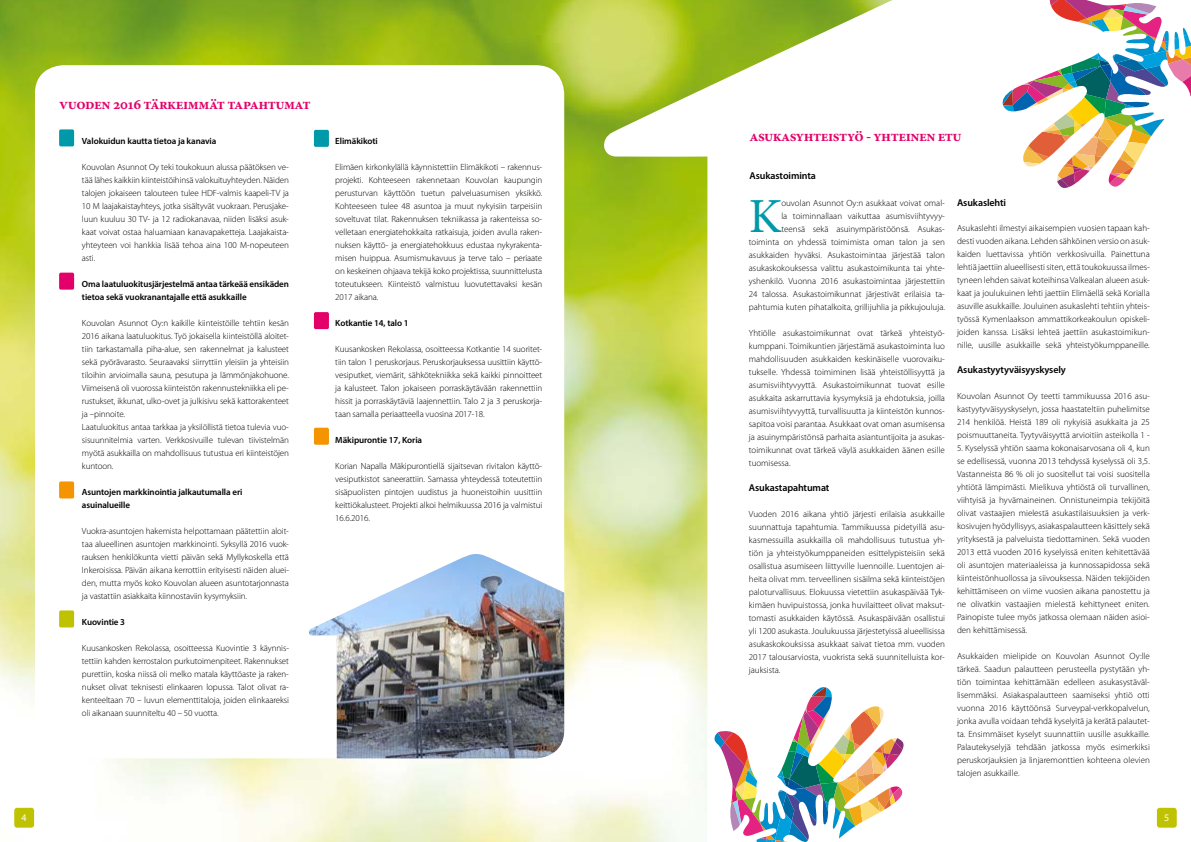
<style>
.page{position:relative;width:1191px;height:842px;background:#fff}
.page>*{position:absolute;margin:0;border:0;box-sizing:border-box;transform-origin:0 0}
.t1{font:49px "Minion Pro";color:#0099a9}
.t2{font:700 15px "Minion Pro";letter-spacing:-.03em;color:#e3006a}
.t3{font:600 10px "Myriad Pro";letter-spacing:-.01em;color:#000}
.t4{font:10px "Myriad Pro";color:#fff}
.t5{font:300 9px/13px "Myriad Pro";letter-spacing:-.01em;color:#000;text-align:justify}
.t6{font:600 9px/13px "Myriad Pro";letter-spacing:-.01em;color:#000}
</style>
<div class="page">
<img style="left:0;top:0;width:600px;height:842px">
<div style="left:35px;top:65px;width:529px;height:693px;background:#fff;border-radius:28px"></div>
<img style="left:309px;top:554px;width:255px;height:204px">
<svg style="left:600px;top:0;width:577px;height:842px"></svg>
<svg style="left:707px;top:631px;width:248px;height:211px"></svg>
<svg style="left:712px;top:686px;width:192px;height:156px"></svg>
<div style="left:14px;top:808px;width:20px;height:20px;background:#bfc200;border-radius:3px"></div>
<div style="left:1156px;top:808px;width:20px;height:20px;background:#bfc200;border-radius:3px"></div>
<svg style="left:59px;top:273px;width:15px;height:17px"></svg>
<svg style="left:314px;top:312px;width:15px;height:17px"></svg>
<svg style="left:59px;top:129px;width:15px;height:17px"></svg>
<svg style="left:59px;top:481px;width:15px;height:17px"></svg>
<svg style="left:314px;top:428px;width:15px;height:17px"></svg>
<svg style="left:59px;top:610px;width:15px;height:17px"></svg>
<svg style="left:314px;top:130px;width:15px;height:17px"></svg>
<svg style="left:942px;top:0;width:235px;height:243px"></svg>
<svg style="left:1002px;top:0;width:189px;height:188px"></svg>
<h2 class="t2" style="left:59px;top:93px;width:253px">vuoden 2016 tärkeimmät tapahtumat</h2>
<p class="t6" style="left:82px;top:134px;width:136px">Valokuidun kautta tietoa ja kanavia</p>
<p class="t5" style="left:82px;top:160px;width:208px">Kouvolan Asunnot Oy teki toukokuun alussa päätöksen ve&shy;tää lähes kaikkiin kiinteistöihinsä valokuituyhteyden. Näiden talojen jokaiseen talouteen tulee HDF-valmis kaapeli-TV ja 10 M laajakaistayhteys, jotka sisältyvät vuokraan. Perusjake&shy;luun kuuluu 30 TV- ja 12 radiokanavaa, niiden lisäksi asuk&shy;kaat voivat ostaa haluamiaan kanavapaketteja. Laajakaista&shy;yhteyteen voi hankkia lisää tehoa aina 100 M-nopeuteen asti.</p>
<p class="t6" style="left:82px;top:277px;width:208px">Oma laatuluokitusjärjestelmä antaa tärkeää ensikäden tietoa sekä vuokranantajalle että asukkaille</p>
<p class="t5" style="left:82px;top:316px;width:208px;text-align:left">Kouvolan Asunnot Oy:n kaikille kiinteistöille tehtiin kesän 2016 aikana laatuluokitus. Työ jokaisella kiinteistöllä aloitet&shy;tiin tarkastamalla piha-alue, sen rakennelmat ja kalusteet sekä pyörävarasto. Seuraavaksi siirryttiin yleisiin ja yhteisiin tiloihin arvioimalla sauna, pesutupa ja lämmönjakohuone.<br>Viimeisenä oli vuorossa kiinteistön rakennustekniikka eli pe&shy;rustukset, ikkunat, ulko-ovet ja julkisivu sekä kattorakenteet ja –pinnoite.<br>Laatuluokitus antaa tarkkaa ja yksilöllistä tietoa tulevia vuo&shy;sisuunnitelmia varten. Verkkosivuille tulevan tiivistelmän myötä asukkailla on mahdollisuus tutustua eri kiinteistöjen kuntoon.</p>
<p class="t6" style="left:82px;top:485px;width:162px">Asuntojen markkinointia jalkautumalla eri asuinalueille</p>
<p class="t5" style="left:82px;top:524px;width:208px">Vuokra-asuntojen hakemista helpottamaan päätettiin aloit&shy;taa alueellinen asuntojen markkinointi. Syksyllä 2016 vuok&shy;rauksen henkilökunta vietti päivän sekä Myllykoskella että Inkeroisissa. Päivän aikana kerrottiin erityisesti näiden aluei&shy;den, mutta myös koko Kouvolan alueen asuntotarjonnasta ja vastattiin asiakkaita kiinnostaviin kysymyksiin.</p>
<p class="t6" style="left:82px;top:615px;width:45px">Kuovintie 3</p>
<p class="t5" style="left:82px;top:641px;width:208px">Kuusankosken Rekolassa, osoitteessa Kuovintie 3 käynnis&shy;tettiin kahden kerrostalon purkutoimenpiteet. Rakennukset purettiin, koska niissä oli melko matala käyttöaste ja raken&shy;nukset olivat teknisesti elinkaaren lopussa. Talot olivat ra&shy;kenteeltaan 70 – luvun elementtitaloja, joiden elinkaareksi oli aikanaan suunniteltu 40 – 50 vuotta.</p>
<p class="t6" style="left:335px;top:134px;width:44px">Elimäkikoti</p>
<p class="t5" style="left:335px;top:161px;width:208px">Elimäen kirkonkylällä käynnistettiin Elimäkikoti – rakennus&shy;projekti. Kohteeseen rakennetaan Kouvolan kaupungin perusturvan käyttöön tuetun palveluasumisen yksikkö.<br>Kohteeseen tulee 48 asuntoa ja muut nykyisiin tarpeisiin soveltuvat tilat. Rakennuksen tekniikassa ja rakenteissa so&shy;velletaan energiatehokkaita ratkaisuja, joiden avulla raken&shy;nuksen käyttö- ja energiatehokkuus edustaa nykyrakenta&shy;misen huippua. Asumismukavuus ja terve talo – periaate on keskeinen ohjaava tekijä koko projektissa, suunnittelusta toteutukseen. Kiinteistö valmistuu luovutettavaksi kesän 2017 aikana.</p>
<p class="t6" style="left:335px;top:316px;width:75px">Kotkantie 14, talo 1</p>
<p class="t5" style="left:335px;top:343px;width:208px">Kuusankosken Rekolassa, osoitteessa Kotkantie 14 suoritet&shy;tiin talon 1 peruskorjaus. Peruskorjauksessa uusittiin käyttö&shy;vesiputket, viemärit, sähkötekniikka sekä kaikki pinnoitteet ja kalusteet. Talon jokaiseen porraskäytävään rakennettiin hissit ja porraskäytäviä laajennettiin. Talo 2 ja 3 peruskorja&shy;taan samalla periaatteella vuosina 2017-18.</p>
<p class="t6" style="left:335px;top:433px;width:88px">Mäkipurontie 17, Koria</p>
<p class="t5" style="left:335px;top:460px;width:208px">Korian Napalla Mäkipurontiellä sijaitsevan rivitalon käyttö&shy;vesiputkistot saneerattiin. Samassa yhteydessä toteutettiin sisäpuolisten pintojen uudistus ja huoneistoihin uusittiin keittiökalusteet. Projekti alkoi helmikuussa 2016 ja valmistui 16.6.2016.</p>
<h2 class="t2" style="left:749px;top:125px;width:213px">asukasyhteistyö - yhteinen etu</h2>
<p class="t3" style="left:749px;top:169px;width:68px">Asukastoiminta</p>
<h1 class="t1" style="left:749px;top:183px;width:34px">K</h1>
<p class="t5" style="left:749px;top:196px;width:198px;text-align:right">ouvolan Asunnot Oy:n asukkaat voivat omal-<br>la toiminnallaan vaikuttaa asumisviihtyvyy-<br>teensä sekä asuinympäristöönsä. Asukas&shy;toiminta on yhdessä toimimista oman talon ja sen asukkaiden hyväksi. Asukastoimintaa järjestää talon asukaskokouksessa valittu asukastoimikunta tai yhte&shy;yshenkilö. Vuonna 2016 asukastoimintaa järjestettiin 24 talossa. Asukastoimikunnat järjestivät erilaisia ta&shy;pahtumia kuten pihatalkoita, grillijuhlia ja pikkujouluja.</p>
<p class="t5" style="left:749px;top:326px;width:198px">Yhtiölle asukastoimikunnat ovat tärkeä yhteistyö&shy;kumppani. Toimikuntien järjestämä asukastoiminta luo mahdollisuuden asukkaiden keskinäiselle vuorovaiku&shy;tukselle. Yhdessä toimiminen lisää yhteistöllisyyttä ja asumisviihtyvyyttä. Asukastoimikunnat tuovat esille asukkaita askarruttavia kysymyksiä ja ehdotuksia, joilla asumisviihtyvyyttä, turvallisuutta ja kiinteistön kunnos&shy;sapitoa voisi parantaa. Asukkaat ovat oman asumisensa ja asuinympäristönsä parhaita asiantuntijoita ja asukas&shy;toimikunnat ovat tärkeä väylä asukkaiden äänen esille tuomisessa.</p>
<p class="t3" style="left:749px;top:481px;width:82px">Asukastapahtumat</p>
<p class="t5" style="left:749px;top:507px;width:198px">Vuoden 2016 aikana yhtiö järjesti erilaisia asukkaille suunnattuja tapahtumia. Tammikuussa pidetyillä asu&shy;kasmessuilla asukkailla oli mahdollisuus tutustua yh&shy;tiön ja yhteistyökumppaneiden esittelypisteisiin sekä osallistua asumiseen liittyville luennoille. Luentojen ai&shy;heita olivat mm. terveellinen sisäilma sekä kiinteistöjen paloturvallisuus. Elokuussa vietettiin asukaspäivää Tyk&shy;kimäen huvipuistossa, jonka huvilaitteet olivat maksut&shy;tomasti asukkaiden käytössä. Asukaspäivään osallistui yli 1200 asukasta. Joulukuussa järjestetyissä alueellisissa asukaskokouksissa asukkaat saivat tietoa mm. vuoden 2017 talousarviosta, vuokrista sekä suunnitelluista kor&shy;jauksista.</p>
<p class="t3" style="left:957px;top:197px;width:51px">Asukaslehti</p>
<p class="t5" style="left:957px;top:222px;width:194px">Asukaslehti ilmestyi aikaisempien vuosien tapaan kah&shy;desti vuoden aikana. Lehden sähköinen versio on asuk&shy;kaiden luettavissa yhtiön verkkosivuilla. Painettuna lehtiä jaettiin alueellisesti siten, että toukokuussa ilmes&shy;tyneen lehden saivat koteihinsa Valkealan alueen asuk&shy;kaat ja joulukuinen lehti jaettiin Elimäellä sekä Korialla asuville asukkaille. Jouluinen asukaslehti tehtiin yhteis&shy;työssä Kymenlaakson ammattikorkeakoulun opiskeli&shy;joiden kanssa. Lisäksi lehteä jaettiin asukastoimikun&shy;nille, uusille asukkaille sekä yhteistyökumppaneille.</p>
<p class="t3" style="left:957px;top:364px;width:110px">Asukastyytyväisyyskysely</p>
<p class="t5" style="left:957px;top:390px;width:194px">Kouvolan Asunnot Oy teetti tammikuussa 2016 asu&shy;kastyytyväisyyskyselyn, jossa haastateltiin puhelimitse 214 henkilöä. Heistä 189 oli nykyisiä asukkaita ja 25 poismuuttaneita. Tyytyväisyyttä arvioitiin asteikolla 1 -</p>
<p class="t5" style="left:957px;top:442px;width:194px">5. Kyselyssä yhtiön saama kokonaisarvosana oli 4, kun se edellisessä, vuonna 2013 tehdyssä kyselyssä oli 3,5.<br>Vastanneista 86 % oli jo suositellut tai voisi suositella yhtiötä lämpimästi. Mielikuva yhtiöstä oli turvallinen, viihtyisä ja hyvämaineinen. Onnistuneimpia tekijöitä olivat vastaajien mielestä asukastilaisuuksien ja verk&shy;kosivujen hyödyllisyys, asiakaspalautteen käsittely sekä yrityksestä ja palveluista tiedottaminen. Sekä vuoden 2013 että vuoden 2016 kyselyissä eniten kehitettävää oli asuntojen materiaaleissa ja kunnossapidossa sekä kiinteistönhuollossa ja siivouksessa. Näiden tekijöiden kehittämiseen on viime vuosien aikana panostettu ja ne olivatkin vastaajien mielestä kehittyneet eniten.<br>Painopiste tulee myös jatkossa olemaan näiden asioi&shy;den kehittämisessä.</p>
<p class="t5" style="left:957px;top:650px;width:194px">Asukkaiden mielipide on Kouvolan Asunnot Oy:lle tärkeä. Saadun palautteen perusteella pystytään yh&shy;tiön toimintaa kehittämään edelleen asukasystäväl&shy;lisemmäksi. Asiakaspalautteen saamiseksi yhtiö otti vuonna 2016 käyttöönsä Surveypal-verkkopalvelun, jonka avulla voidaan tehdä kyselyitä ja kerätä palautet&shy;ta. Ensimmäiset kyselyt suunnattiin uusille asukkaille.<br>Palautekyselyjä tehdään jatkossa myös esimerkiksi peruskorjauksien ja linjaremonttien kohteena olevien talojen asukkaille.</p>
<p class="t4" style="left:22px;top:811px;width:7px">4</p>
<p class="t4" style="left:1164px;top:811px;width:7px">5</p>
</div>
